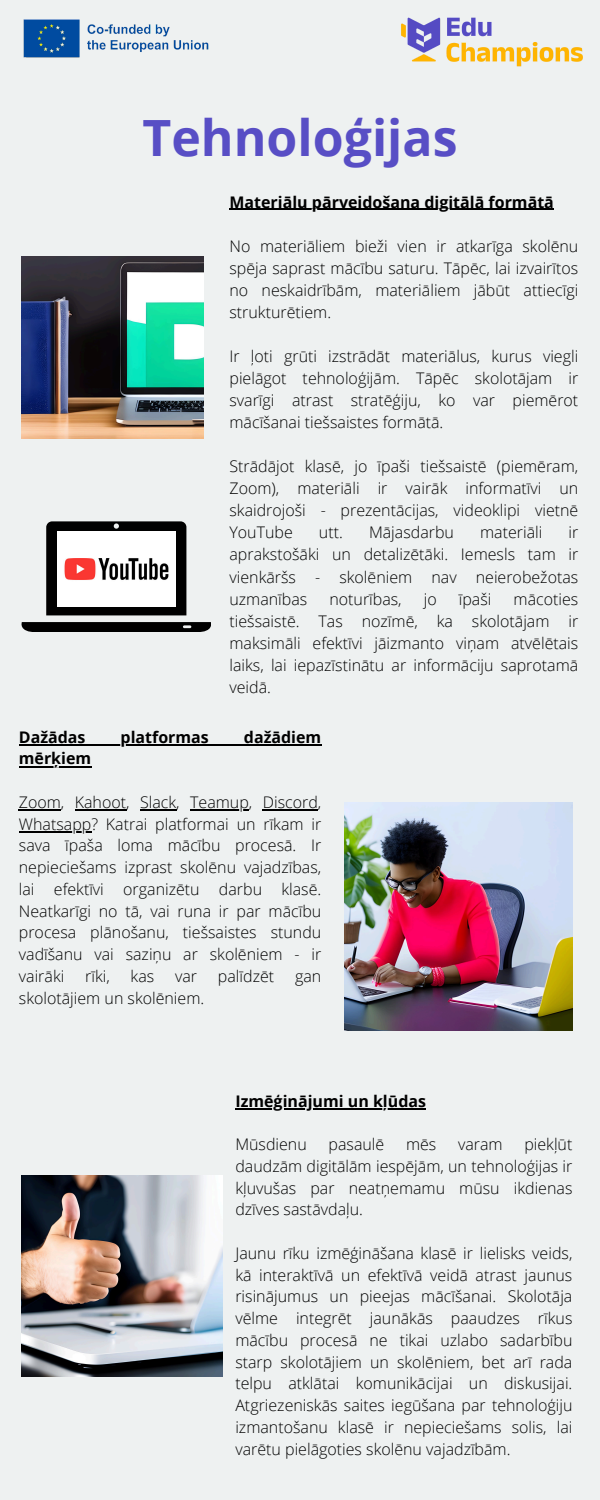
<style>
.page{position:relative;width:600px;height:1500px;background:#eef1f1}
.page>*{position:absolute;margin:0;border:0;box-sizing:border-box;transform-origin:0 0}
.t1{font:700 50px "Open Sans";color:#584ec5}
.t2{font:300 16px/21.8px "Open Sans";color:#000;text-align:justify}
.t3{font:700 16px "Open Sans";color:#000}
</style>
<div class="page">
<img style="left:401px;top:17px;width:182px;height:50px">
<img style="left:23px;top:19px;width:186px;height:39px">
<img style="left:344px;top:803px;width:228px;height:228px">
<img style="left:22px;top:256px;width:182px;height:183px">
<svg style="left:22px;top:521px;width:189px;height:111px"></svg>
<img style="left:57px;top:532px;width:119px;height:74px">
<img style="left:22px;top:1175px;width:201px;height:201px">
<hr style="left:229px;top:209px;width:325px;height:1px;background:#000">
<hr style="left:19px;top:744px;width:302px;height:2px;background:#000">
<hr style="left:19px;top:766px;width:72px;height:1px;background:#000">
<hr style="left:19px;top:809px;width:42px;height:2px;background:#000">
<hr style="left:75px;top:809px;width:51px;height:2px;background:#000">
<hr style="left:140px;top:809px;width:36px;height:2px;background:#000">
<hr style="left:190px;top:809px;width:59px;height:2px;background:#000">
<hr style="left:263px;top:809px;width:55px;height:2px;background:#000">
<hr style="left:19px;top:831px;width:72px;height:2px;background:#000">
<hr style="left:235px;top:1108px;width:191px;height:2px;background:#000">
<p class="t1" style="left:142px;top:102px;width:317px">Tehnoloģijas</p>
<p class="t3" style="left:229px;top:191px;width:326px">Materiālu pārveidošana digitālā formātā</p>
<p class="t2" style="left:229px;top:234px;width:350px;line-height:22.1px">No materiāliem bieži vien ir atkarīga skolēnu spēja saprast mācību saturu. Tāpēc, lai izvairītos no neskaidrībām, materiāliem jābūt attiecīgi strukturētiem.</p>
<h2 class="t2" style="left:229px;top:345px;width:350px;line-height:22.1px">Ir ļoti grūti izstrādāt materiālus, kurus viegli pielāgot tehnoloģijām. Tāpēc skolotājam ir svarīgi atrast stratēģiju, ko var piemērot mācīšanai tiešsaistes formātā.</h2>
<p class="t2" style="left:229px;top:455px;width:350px;line-height:22.1px">Strādājot klasē, jo īpaši tiešsaistē (piemēram, Zoom), materiāli ir vairāk informatīvi un skaidrojoši - prezentācijas, videoklipi vietnē YouTube</p>
<p class="t2" style="left:319px;top:521px;width:25px">utt.</p>
<p class="t2" style="left:369px;top:521px;width:86px">Mājasdarbu</p>
<p class="t2" style="left:480px;top:521px;width:64px">materiāli</p>
<p class="t2" style="left:229px;top:521px;width:350px;line-height:22.1px;text-indent:339px">ir aprakstošāki un detalizētāki. Iemesls tam ir vienkāršs - skolēniem nav neierobežotas uzmanības</p>
<p class="t2" style="left:329px;top:587px;width:74px">noturības,</p>
<p class="t2" style="left:424px;top:587px;width:14px">jo</p>
<p class="t2" style="left:459px;top:587px;width:34px">īpaši</p>
<p class="t2" style="left:229px;top:587px;width:350px;line-height:22.1px;text-indent:284px">mācoties tiešsaistē. Tas nozīmē, ka skolotājam ir maksimāli efektīvi jāizmanto viņam atvēlētais laiks, lai iepazīstinātu ar informāciju saprotamā veidā.</p>
<p class="t3" style="left:19px;top:725px;width:68px">Dažādas</p>
<p class="t3" style="left:121px;top:725px;width:90px">platformas</p>
<p class="t3" style="left:244px;top:725px;width:79px">dažādiem</p>
<p class="t3" style="left:19px;top:747px;width:74px">mērķiem</p>
<p class="t2" style="left:19px;top:791px;width:162px">Zoom, Kahoot, Slack,</p>
<p class="t2" style="left:190px;top:791px;width:133px">Teamup, Discord,</p>
<p class="t2" style="left:19px;top:812px;width:304px">Whatsapp? Katrai platformai un rīkam ir sava īpaša loma mācību procesā. Ir nepieciešams izprast skolēnu vajadzības, lai efektīvi organizētu darbu klasē.<br>Neatkarīgi no tā, vai runa ir par mācību procesa plānošanu, tiešsaistes stundu vadīšanu vai saziņu ar skolēniem - ir vairāki</p>
<p class="t2" style="left:85px;top:965px;width:26px">rīki,</p>
<p class="t2" style="left:131px;top:965px;width:25px">kas</p>
<p class="t2" style="left:175px;top:965px;width:24px">var</p>
<p class="t2" style="left:218px;top:965px;width:58px">palīdzēt</p>
<p class="t2" style="left:295px;top:965px;width:28px">gan</p>
<p class="t2" style="left:19px;top:986px;width:187px">skolotājiem un skolēniem.</p>
<p class="t3" style="left:235px;top:1090px;width:192px">Izmēģinājumi un kļūdas</p>
<p class="t2" style="left:235px;top:1133px;width:73px">Mūsdienu</p>
<p class="t2" style="left:329px;top:1133px;width:57px">pasaulē</p>
<p class="t2" style="left:406px;top:1133px;width:32px">mēs</p>
<p class="t2" style="left:458px;top:1133px;width:46px">varam</p>
<p class="t2" style="left:235px;top:1133px;width:339px;text-indent:289px">piekļūt daudzām digitālām iespējām, un tehnoloģijas ir kļuvušas par neatņemamu mūsu ikdienas dzīves sastāvdaļu.</p>
<p class="t2" style="left:235px;top:1242px;width:339px">Jaunu rīku izmēģināšana klasē ir lielisks veids, kā interaktīvā un efektīvā veidā atrast jaunus risinājumus un pieejas mācīšanai. Skolotāja vēlme integrēt jaunākās paaudzes rīkus mācību procesā ne tikai uzlabo sadarbību starp skolotājiem un skolēniem, bet arī rada telpu atklātai komunikācijai un diskusijai.<br>Atgriezeniskās saites iegūšana par tehnoloģiju izmantošanu klasē ir nepieciešams solis, lai varētu pielāgoties skolēnu vajadzībām.</p>
</div>
